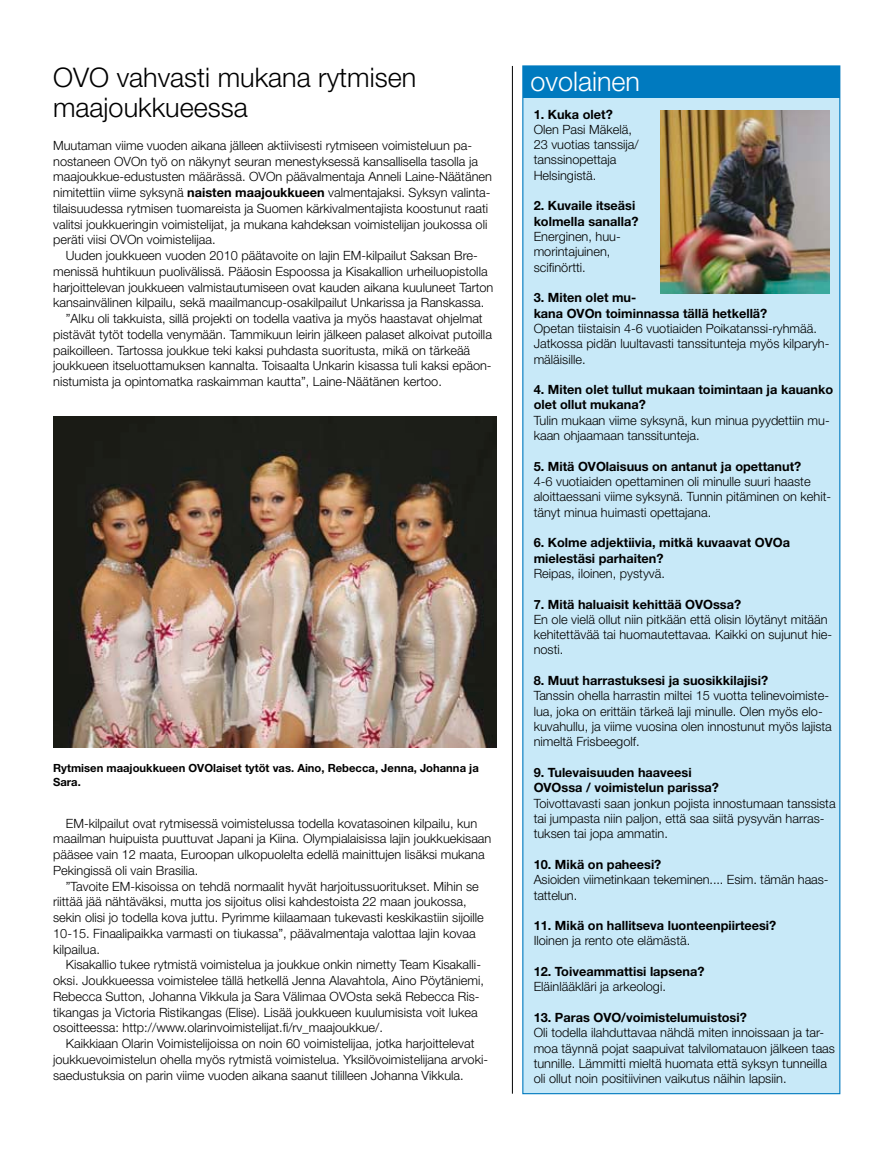
<style>
.page{position:relative;width:893px;height:1149px;background:#fff}
.page>*{position:absolute;margin:0;border:0;box-sizing:border-box;transform-origin:0 0}
.t1{font:300 27px "Helvetica Neue";color:#000}
.t2{font:300 27px "Helvetica Neue";color:#fff}
.t3{font:300 12.75px/15.3px "Helvetica Neue";color:#000}
.t4{font:700 12.75px/15.3px "Helvetica Neue";color:#000}
.t5{font:700 11.25px/14.2px "Helvetica Neue";color:#000}
.s1{font-weight:700}
</style>
<div class="page">
<div style="left:522px;top:65px;width:318px;height:1028px;background:#c8e9f8;border:1px solid #007abf"></div>
<hr style="left:512px;top:66px;width:1px;height:1027px;background:#000">
<div style="left:523px;top:66px;width:317px;height:31px;background:#007abf"></div>
<img style="left:53px;top:416px;width:443px;height:331px">
<img style="left:660px;top:111px;width:169px;height:182px">
<h1 class="t1" style="left:53px;top:61px;width:365px">OVO vahvasti mukana rytmisen</h1>
<h1 class="t2" style="left:530px;top:65px;width:111px">ovolainen</h1>
<h1 class="t1" style="left:53px;top:91px;width:196px">maajoukkueessa</h1>
<p class="t3" style="left:53px;top:137px;width:440px;line-height:15.8px">Muutaman viime vuoden aikana jälleen aktiivisesti rytmiseen voimisteluun pa&shy;nostaneen OVOn työ on näkynyt seuran menestyksessä kansallisella tasolla ja maajoukkue-edustusten määrässä. OVOn päävalmentaja Anneli Laine-Näätänen nimitettiin viime syksynä <span class="s1">naisten maajoukkueen</span> valmentajaksi. Syksyn valinta&shy;tilaisuudessa rytmisen tuomareista ja Suomen kärkivalmentajista koostunut raati valitsi joukkueringin voimistelijat, ja mukana kahdeksan voimistelijan joukossa oli peräti viisi OVOn voimistelijaa.</p>
<p class="t3" style="left:66px;top:247px;width:413px">Uuden joukkueen vuoden 2010 päätavoite on lajin EM-kilpailut Saksan Bre-</p>
<p class="t3" style="left:53px;top:263px;width:436px">menissä huhtikuun puolivälissä. Pääosin Espoossa ja Kisakallion urheiluopistolla</p>
<p class="t3" style="left:53px;top:279px;width:442px">harjoittelevan joukkueen valmistautumiseen ovat kauden aikana kuuluneet Tarton</p>
<p class="t3" style="left:53px;top:295px;width:433px">kansainvälinen kilpailu, sekä maailmancup-osakilpailut Unkarissa ja Ranskassa.</p>
<p class="t3" style="left:66px;top:310px;width:418px">”Alku oli takkuista, sillä projekti on todella vaativa ja myös haastavat ohjelmat</p>
<p class="t3" style="left:53px;top:326px;width:440px">pistävät tytöt todella venymään. Tammikuun leirin jälkeen palaset alkoivat putoilla</p>
<p class="t3" style="left:53px;top:342px;width:419px">paikoilleen. Tartossa joukkue teki kaksi puhdasta suoritusta, mikä on tärkeää</p>
<p class="t3" style="left:53px;top:358px;width:440px">joukkueen itseluottamuksen kannalta. Toisaalta Unkarin kisassa tuli kaksi epäon-</p>
<p class="t3" style="left:53px;top:373px;width:390px">nistumista ja opintomatka raskaimman kautta”, Laine-Näätänen kertoo.</p>
<p class="t4" style="left:534px;top:106px;width:81px">1. Kuka olet?</p>
<p class="t3" style="left:534px;top:121px;width:107px">Olen Pasi Mäkelä,<br>23 vuotias tanssija/ tanssinopettaja<br>Helsingistä.</p>
<p class="t4" style="left:534px;top:198px;width:106px">2. Kuvaile itseäsi kolmella sanalla?</p>
<p class="t3" style="left:534px;top:228px;width:89px">Energinen, huu&shy;morintajuinen, scifinörtti.</p>
<p class="t4" style="left:534px;top:290px;width:235px">3. Miten olet mu-<br>kana OVOn toiminnassa tällä hetkellä?</p>
<p class="t3" style="left:534px;top:320px;width:297px">Opetan tiistaisin 4-6 vuotiaiden Poikatanssi-ryhmää.<br>Jatkossa pidän luultavasti tanssitunteja myös kilparyh&shy;mäläisille.</p>
<p class="t4" style="left:534px;top:381px;width:301px">4. Miten olet tullut mukaan toimintaan ja kauanko olet ollut mukana?</p>
<p class="t3" style="left:534px;top:412px;width:298px">Tulin mukaan viime syksynä, kun minua pyydettiin mu&shy;kaan ohjaamaan tanssitunteja.</p>
<p class="t4" style="left:534px;top:458px;width:269px">5. Mitä OVOlaisuus on antanut ja opettanut?</p>
<p class="t3" style="left:534px;top:473px;width:299px">4-6 vuotiaiden opettaminen oli minulle suuri haaste aloittaessani viime syksynä. Tunnin pitäminen on kehit&shy;tänyt minua huimasti opettajana.</p>
<p class="t4" style="left:534px;top:534px;width:258px">6. Kolme adjektiivia, mitkä kuvaavat OVOa mielestäsi parhaiten?</p>
<p class="t3" style="left:534px;top:565px;width:133px">Reipas, iloinen, pystyvä.</p>
<p class="t4" style="left:534px;top:596px;width:209px">7. Mitä haluaisit kehittää OVOssa?</p>
<p class="t3" style="left:534px;top:611px;width:300px">En ole vielä ollut niin pitkään että olisin löytänyt mitään kehitettävää tai huomautettavaa. Kaikki on sujunut hie&shy;nosti.</p>
<p class="t4" style="left:534px;top:672px;width:236px">8. Muut harrastuksesi ja suosikkilajisi?</p>
<p class="t3" style="left:534px;top:687px;width:300px">Tanssin ohella harrastin miltei 15 vuotta telinevoimiste&shy;lua, joka on erittäin tärkeä laji minulle. Olen myös elo&shy;kuvahullu, ja viime vuosina olen innostunut myös lajista nimeltä Frisbeegolf.</p>
<p class="t4" style="left:534px;top:764px;width:187px">9. Tulevaisuuden haaveesi<br>OVOssa / voimistelun parissa?</p>
<p class="t3" style="left:534px;top:794px;width:303px">Toivottavasti saan jonkun pojista innostumaan tanssista tai jumpasta niin paljon, että saa siitä pysyvän harras&shy;tuksen tai jopa ammatin.</p>
<p class="t4" style="left:534px;top:856px;width:129px">10. Mikä on paheesi?</p>
<p class="t3" style="left:534px;top:871px;width:296px">Asioiden viimetinkaan tekeminen.... Esim. tämän haas&shy;tattelun.</p>
<p class="t4" style="left:534px;top:917px;width:244px">11. Mikä on hallitseva luonteenpiirteesi?</p>
<p class="t3" style="left:534px;top:932px;width:158px">Iloinen ja rento ote elämästä.</p>
<p class="t4" style="left:534px;top:963px;width:172px">12. Toiveammattisi lapsena?</p>
<p class="t3" style="left:534px;top:978px;width:134px">Eläinlääkläri ja arkeologi.</p>
<p class="t4" style="left:534px;top:1009px;width:215px">13. Paras OVO/voimistelumuistosi?</p>
<p class="t3" style="left:534px;top:1024px;width:303px">Oli todella ilahduttavaa nähdä miten innoissaan ja tar&shy;moa täynnä pojat saapuivat talvilomatauon jälkeen taas tunnille. Lämmitti mieltä huomata että syksyn tunneilla oli ollut noin positiivinen vaikutus näihin lapsiin.</p>
<p class="t5" style="left:53px;top:760px;width:427px">Rytmisen maajoukkueen OVOlaiset tytöt vas. Aino, Rebecca, Jenna, Johanna ja<br>Sara.</p>
<p class="t3" style="left:53px;top:814px;width:440px;line-height:15.8px;text-indent:13px">EM-kilpailut ovat rytmisessä voimistelussa todella kovatasoinen kilpailu, kun maailman huipuista puuttuvat Japani ja Kiina. Olympialaisissa lajin joukkuekisaan pääsee vain 12 maata, Euroopan ulkopuolelta edellä mainittujen lisäksi mukana Pekingissä oli vain Brasilia.</p>
<p class="t3" style="left:53px;top:877px;width:432px;line-height:15.8px;text-indent:13px">”Tavoite EM-kisoissa on tehdä normaalit hyvät harjoitussuoritukset. Mihin se riittää jää nähtäväksi, mutta jos sijoitus olisi kahdestoista 22 maan joukossa, sekin olisi jo todella kova juttu. Pyrimme kiilaamaan tukevasti keskikastiin sijoille 10-15. Finaalipaikka varmasti on tiukassa”, päävalmentaja valottaa lajin kovaa kilpailua.</p>
<p class="t3" style="left:53px;top:956px;width:432px;line-height:15.8px;text-indent:13px">Kisakallio tukee rytmistä voimistelua ja joukkue onkin nimetty Team Kisakalli&shy;oksi. Joukkueessa voimistelee tällä hetkellä Jenna Alavahtola, Aino Pöytäniemi, Rebecca Sutton, Johanna Vikkula ja Sara Välimaa OVOsta sekä Rebecca Ris&shy;tikangas ja Victoria Ristikangas (Elise). Lisää joukkueen kuulumisista voit lukea osoitteessa: http://www.olarinvoimistelijat.fi/rv_maajoukkue/.</p>
<p class="t3" style="left:53px;top:1035px;width:436px;line-height:15.8px;text-indent:13px">Kaikkiaan Olarin Voimistelijoissa on noin 60 voimistelijaa, jotka harjoittelevat joukkuevoimistelun ohella myös rytmistä voimistelua. Yksilövoimistelijana arvoki&shy;saedustuksia on parin viime vuoden aikana saanut tililleen Johanna Vikkula.</p>
</div>
